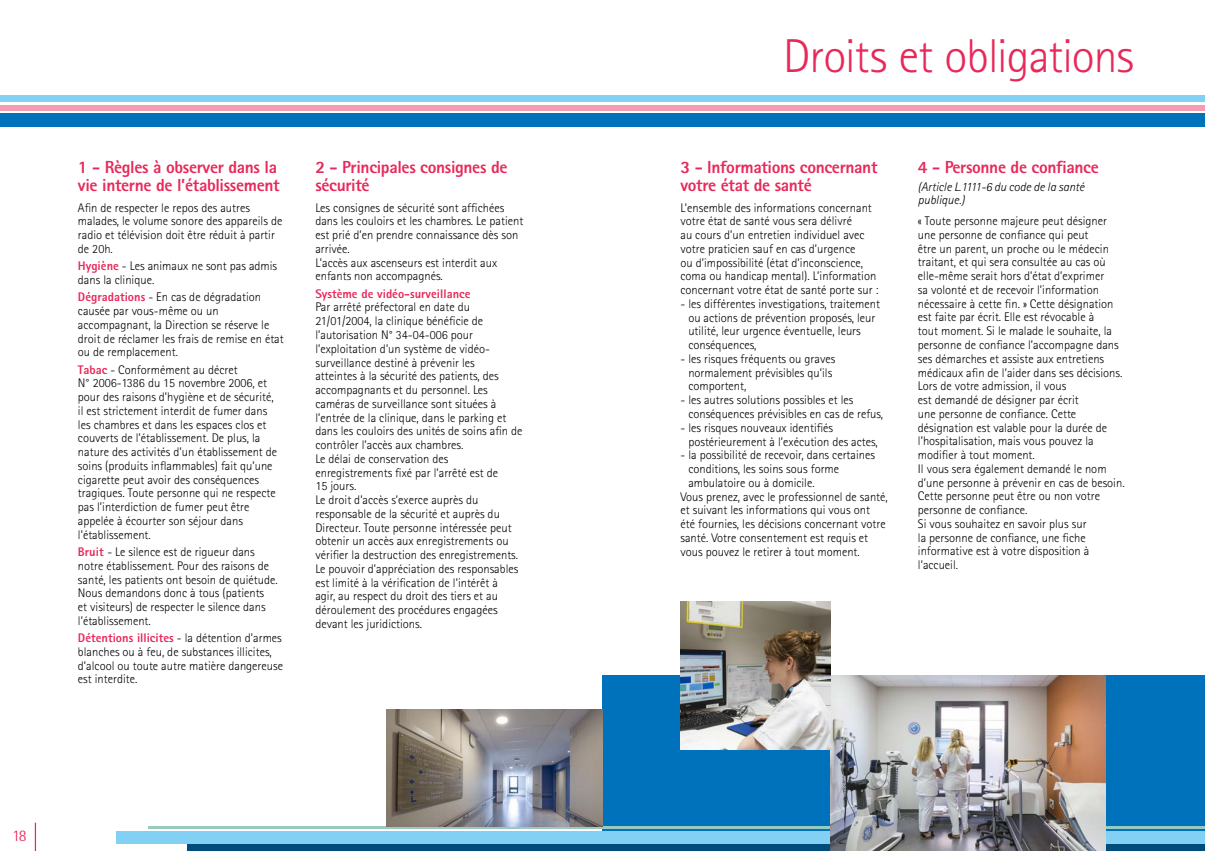
<style>
.page{position:relative;width:1205px;height:851px;background:#fff}
.page>*{position:absolute;margin:0;border:0;box-sizing:border-box;transform-origin:0 0}
.t1{font:300 47.5px "Rotis Sans Serif";letter-spacing:-.02em;color:#e72959}
.t2{font:800 17.5px/17.5px "Rotis Sans Serif";letter-spacing:-.02em;color:#e72959}
.t3{font:300 16.25px "Rotis Semi Sans";color:#e72959}
.t4{font:300 12.5px/13.8px "Rotis Sans Serif";color:#000}
.t5{font:italic 300 12.5px/13.8px "Rotis Sans Serif";color:#000}
.t6{font:800 12.5px "Rotis Sans Serif";color:#e72959}
.s1{font-weight:800;color:#e72959}
</style>
<div class="page">
<svg style="left:35px;top:822px;width:1px;height:28px"></svg>
<div style="left:602px;top:675px;width:603px;height:175px;background:#0072bb"></div>
<div style="left:188px;top:843px;width:1017px;height:7px;background:#004d7c"></div>
<hr style="left:149px;top:826px;width:1056px;height:2px;background:#98cabe">
<div style="left:117px;top:831px;width:1088px;height:12px;background:#83d0f5"></div>
<div style="left:0;top:96px;width:1205px;height:6px;background:#83d0f5"></div>
<div style="left:0;top:105px;width:1205px;height:5px;background:#f39db0"></div>
<div style="left:0;top:113px;width:1205px;height:14px;background:#0072bb"></div>
<img style="left:387px;top:709px;width:215px;height:117px">
<img style="left:830px;top:675px;width:275px;height:175px">
<img style="left:680px;top:601px;width:150px;height:148px">
<h2 class="t2" style="left:78px;top:158px;width:203px">1 - Règles à observer dans la vie interne de l’établissement</h2>
<p class="t4" style="left:78px;top:200px;width:206px">Afin de respecter le repos des autres malades, le volume sonore des appareils de radio et télévision doit être réduit à partir de 20h.</p>
<p class="t4" style="left:78px;top:259px;width:201px"><span class="s1">Hygiène</span> - Les animaux ne sont pas admis dans la clinique.</p>
<p class="t4" style="left:78px;top:290px;width:207px"><span class="s1">Dégradations</span> - En cas de dégradation causée par vous-même ou un accompagnant, la Direction se réserve le droit de réclamer les frais de remise en état ou de remplacement.</p>
<p class="t4" style="left:78px;top:362px;width:201px"><span class="s1">Tabac</span> - Conformément au décret<br>N° 2006‑1386 du 15 novembre 2006, et pour des raisons d’hygiène et de sécurité, il est strictement interdit de fumer dans les chambres et dans les espaces clos et couverts de l’établissement. De plus, la nature des activités d’un établissement de soins (produits inflammables) fait qu’une cigarette peut avoir des conséquences tragiques. Toute personne qui ne respecte pas l’interdiction de fumer peut être appelée à écourter son séjour dans l’établissement.</p>
<p class="t4" style="left:78px;top:545px;width:201px"><span class="s1">Bruit</span> - Le silence est de rigueur dans notre établissement. Pour des raisons de santé, les patients ont besoin de quiétude.<br>Nous demandons donc à tous (patients<br>et visiteurs) de respecter le silence dans l’établissement.</p>
<p class="t4" style="left:78px;top:631px;width:207px"><span class="s1">Détentions illicites</span> - la détention d’armes blanches ou à feu, de substances illicites, d’alcool ou toute autre matière dangereuse est interdite.</p>
<h2 class="t2" style="left:315px;top:158px;width:194px">2 - Principales consignes de sécurité</h2>
<p class="t4" style="left:315px;top:200px;width:209px">Les consignes de sécurité sont affichées dans les couloirs et les chambres. Le patient est prié d’en prendre connaissance dès son arrivée.<br>L’accès aux ascenseurs est interdit aux enfants non accompagnés.</p>
<p class="t6" style="left:315px;top:285px;width:157px">Système de vidéo-surveillance</p>
<p class="t4" style="left:315px;top:300px;width:209px">Par arrêté préfectoral en date du 21/01/2004, la clinique bénéficie de l’autorisation N° 34‑04‑006 pour l’exploitation d’un système de vidéo&shy;surveillance destiné à prévenir les<br>atteintes à la sécurité des patients, des accompagnants et du personnel. Les caméras de surveillance sont situées à l’entrée de la clinique, dans le parking et dans les couloirs des unités de soins afin de contrôler l’accès aux chambres.<br>Le délai de conservation des enregistrements fixé par l’arrêté est de<br>15 jours.<br>Le droit d’accès s’exerce auprès du responsable de la sécurité et auprès du Directeur. Toute personne intéressée peut obtenir un accès aux enregistrements ou vérifier la destruction des enregistrements.<br>Le pouvoir d’appréciation des responsables est limité à la vérification de l’intérêt à<br>agir, au respect du droit des tiers et au déroulement des procédures engagées devant les juridictions.</p>
<h3 class="t3" style="left:12px;top:825px;width:16px">18</h3>
<h1 class="t1" style="left:783px;top:28px;width:352px">Droits et obligations</h1>
<h2 class="t2" style="left:680px;top:158px;width:198px">3 - Informations concernant votre état de santé</h2>
<p class="t4" style="left:680px;top:200px;width:200px">L’ensemble des informations concernant votre état de santé vous sera délivré<br>au cours d’un entretien individuel avec votre praticien sauf en cas d’urgence<br>ou d’impossibilité (état d’inconscience, coma ou handicap mental). L’information concernant votre état de santé porte sur :</p>
<p class="t4" style="left:688px;top:297px;width:193px;text-indent:-8px">- les différentes investigations, traitement ou actions de prévention proposés, leur utilité, leur urgence éventuelle, leurs conséquences,</p>
<p class="t4" style="left:688px;top:352px;width:148px;text-indent:-8px">- les risques fréquents ou graves normalement prévisibles qu’ils comportent,</p>
<p class="t4" style="left:688px;top:393px;width:196px;text-indent:-8px">- les autres solutions possibles et les conséquences prévisibles en cas de refus,</p>
<p class="t4" style="left:688px;top:420px;width:191px;text-indent:-8px">- les risques nouveaux identifiés postérieurement à l’exécution des actes,</p>
<p class="t4" style="left:680px;top:448px;width:196px">- la possibilité de recevoir, dans certaines</p>
<p class="t4" style="left:688px;top:462px;width:152px">conditions, les soins sous forme</p>
<p class="t4" style="left:688px;top:475px;width:128px">ambulatoire ou à domicile.</p>
<p class="t4" style="left:680px;top:489px;width:209px">Vous prenez, avec le professionnel de santé,</p>
<p class="t4" style="left:680px;top:503px;width:191px">et suivant les informations qui vous ont</p>
<p class="t4" style="left:680px;top:517px;width:207px">été fournies, les décisions concernant votre</p>
<p class="t4" style="left:680px;top:530px;width:189px">santé. Votre consentement est requis et</p>
<p class="t4" style="left:680px;top:544px;width:181px">vous pouvez le retirer à tout moment.</p>
<h2 class="t2" style="left:918px;top:158px;width:182px">4 - Personne de confiance</h2>
<p class="t5" style="left:918px;top:180px;width:168px">(Article L.1111-6 du code de la santé publique.)</p>
<p class="t4" style="left:918px;top:214px;width:208px">« Toute personne majeure peut désigner une personne de confiance qui peut<br>être un parent, un proche ou le médecin traitant, et qui sera consultée au cas où elle-même serait hors d’état d’exprimer<br>sa volonté et de recevoir l’information nécessaire à cette fin. » Cette désignation est faite par écrit. Elle est révocable à<br>tout moment. Si le malade le souhaite, la personne de confiance l’accompagne dans ses démarches et assiste aux entretiens médicaux afin de l’aider dans ses décisions.<br>Lors de votre admission, il vous<br>est demandé de désigner par écrit<br>une personne de confiance. Cette désignation est valable pour la durée de l’hospitalisation, mais vous pouvez la modifier à tout moment.<br>Il vous sera également demandé le nom d’une personne à prévenir en cas de besoin.<br>Cette personne peut être ou non votre personne de confiance.<br>Si vous souhaitez en savoir plus sur<br>la personne de confiance, une fiche informative est à votre disposition à l’accueil.</p>
</div>
